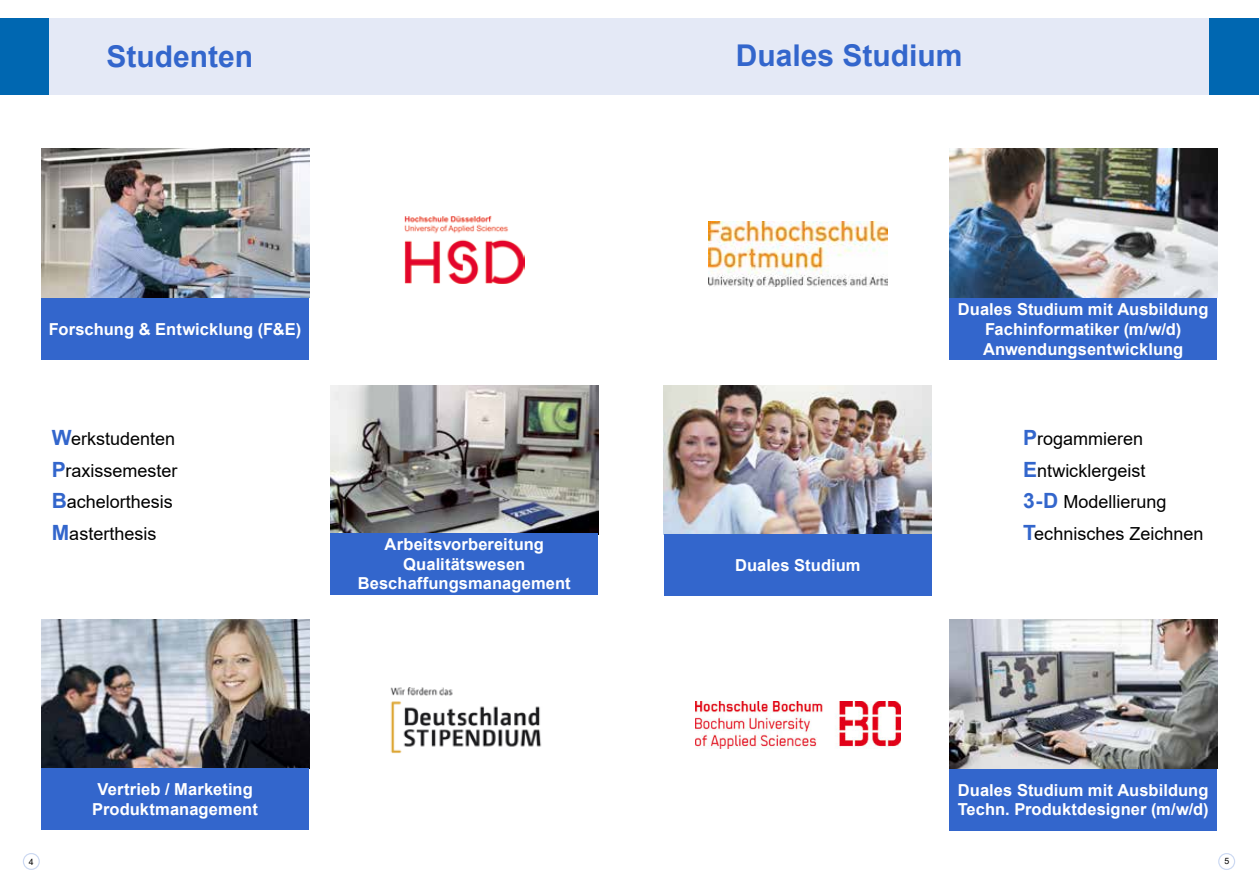
<style>
.page{position:relative;width:1259px;height:893px;background:#fff}
.page>*{position:absolute;margin:0;border:0;box-sizing:border-box;transform-origin:0 0}
.t1{font:700 30px "Arial";color:#36c}
.t2{font:18px/31.7px "Arial";color:#000}
.t3{font:700 16.5px/19.8px "Arial";letter-spacing:.005em;color:#fff;text-align:center}
.t4{font:8.7px "Arial";color:#000}
.s1{font-weight:700;font-size:21px;color:#36c}
</style>
<div class="page">
<div style="left:1218px;top:853px;width:17px;height:17px;border:1px solid #ccd9f2;border-radius:50%"></div>
<div style="left:23px;top:853px;width:17px;height:17px;border:1px solid #ccd9f2;border-radius:50%"></div>
<div style="left:0;top:18px;width:1259px;height:77px;background:#e4e9f6"></div>
<div style="left:0;top:18px;width:49px;height:77px;background:#0067b1"></div>
<div style="left:1209px;top:18px;width:50px;height:77px;background:#0067b1"></div>
<img style="left:41px;top:149px;width:268px;height:149px">
<div style="left:41px;top:298px;width:268px;height:62px;background:#36c"></div>
<img style="left:330px;top:385px;width:268px;height:148px">
<div style="left:330px;top:533px;width:268px;height:61px;background:#36c"></div>
<img style="left:41px;top:620px;width:268px;height:148px">
<div style="left:41px;top:768px;width:268px;height:62px;background:#36c"></div>
<img style="left:949px;top:149px;width:268px;height:149px">
<div style="left:949px;top:298px;width:268px;height:62px;background:#36c"></div>
<img style="left:949px;top:620px;width:268px;height:149px">
<div style="left:949px;top:769px;width:268px;height:61px;background:#36c"></div>
<img style="left:404px;top:216px;width:120px;height:68px">
<img style="left:390px;top:687px;width:152px;height:67px">
<img style="left:664px;top:385px;width:268px;height:149px">
<div style="left:664px;top:534px;width:268px;height:62px;background:#36c"></div>
<img style="left:708px;top:222px;width:179px;height:65px">
<img style="left:695px;top:702px;width:205px;height:46px">
<h1 class="t1" style="left:106px;top:36px;width:148px">Studenten</h1>
<h1 class="t1" style="left:736px;top:35px;width:228px">Duales Studium</h1>
<p class="t3" style="left:49px;top:320px;width:254px">Forschung &amp; Entwicklung (F&amp;E)</p>
<p class="t2" style="left:52px;top:423px;width:127px"><span class="s1">W</span>erkstudenten<br><span class="s1">P</span>raxissemester<br><span class="s1">B</span>achelorthesis<br><span class="s1">M</span>asterthesis</p>
<p class="t3" style="left:358px;top:534px;width:214px">Arbeitsvorbereitung<br>Qualitätswesen<br>Beschaffungsmanagement</p>
<p class="t3" style="left:92px;top:779px;width:167px">Vertrieb / Marketing<br>Produktmanagement</p>
<p class="t3" style="left:735px;top:555px;width:127px">Duales Studium</p>
<p class="t3" style="left:958px;top:300px;width:252px">Duales Studium mit Ausbildung<br>Fachinformatiker (m/w/d)<br>Anwendungsentwicklung</p>
<p class="t2" style="left:1023px;top:423px;width:182px"><span class="s1">P</span>rogammieren<br><span class="s1">E</span>ntwicklergeist<br><span class="s1">3-D</span> Modellierung<br><span class="s1">T</span>echnisches Zeichnen</p>
<p class="t3" style="left:957px;top:780px;width:252px;text-align:left">Duales Studium mit Ausbildung<br>Techn. Produktdesigner (m/w/d)</p>
<p class="t4" style="left:29px;top:855px;width:6px">4</p>
<p class="t4" style="left:1224px;top:855px;width:6px">5</p>
</div>
